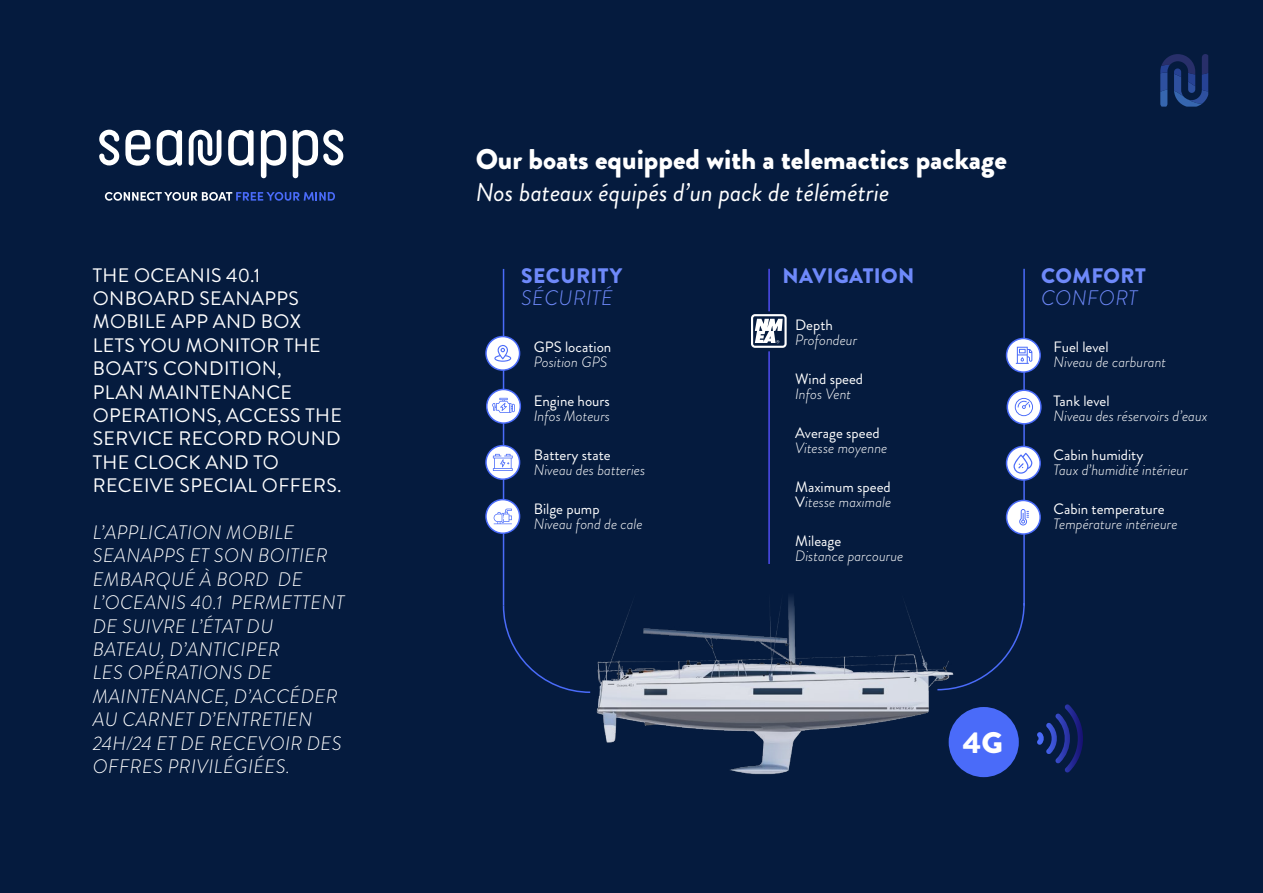
<style>
.page{position:relative;width:1263px;height:893px;background:#051b3e}
.page>*{position:absolute;margin:0;border:0;box-sizing:border-box;transform-origin:0 0}
.t1{font:900 29.7px "Brandon Grotesque";color:#fff}
.t2{font:900 28.5px "Brandon Grotesque";color:#fff}
.t3{font:italic 25.5px "Brandon Grotesque";color:#fff}
.t4{font:900 21px "Brandon Grotesque";letter-spacing:.02em;color:#6e89fa}
.t5{font:italic 300 21px "Brandon Grotesque";letter-spacing:.02em;color:#6e89fa}
.t6{font:italic 300 19.5px/23.4px "Brandon Grotesque";letter-spacing:.02em;color:#fff}
.t7{font:19.5px/23.4px "Brandon Grotesque";letter-spacing:.02em;color:#fff}
.t8{font:italic 300 15px/15px "Brandon Grotesque";color:#fff}
.t9{font:15px "Brandon Grotesque";color:#fff}
.s1{font-weight:400;font-style:normal}
</style>
<div class="page">
<svg style="left:502px;top:604px;width:72px;height:88px"></svg>
<hr style="left:503px;top:269px;width:1px;height:337px;background:#4a6bf9">
<div style="left:486px;top:337px;width:34px;height:33px;background:#fff;border-radius:50%"></div>
<div style="left:485px;top:336px;width:35px;height:35px;border:2px solid #4a6bf9;border-radius:50%"></div>
<div style="left:487px;top:389px;width:33px;height:34px;background:#fff;border-radius:50%"></div>
<div style="left:486px;top:389px;width:35px;height:35px;border:2px solid #4a6bf9;border-radius:50%"></div>
<div style="left:486px;top:446px;width:34px;height:33px;background:#fff;border-radius:50%"></div>
<div style="left:485px;top:445px;width:35px;height:35px;border:2px solid #4a6bf9;border-radius:50%"></div>
<svg style="left:486px;top:500px;width:34px;height:33px"></svg>
<div style="left:485px;top:499px;width:35px;height:35px;border:2px solid #4a6bf9;border-radius:50%"></div>
<svg style="left:492px;top:398px;width:23px;height:15px"></svg>
<svg style="left:493px;top:454px;width:20px;height:17px"></svg>
<svg style="left:494px;top:509px;width:18px;height:15px"></svg>
<svg style="left:494px;top:345px;width:17px;height:17px"></svg>
<hr style="left:1023px;top:269px;width:2px;height:337px;background:#4a6bf9">
<svg style="left:1006px;top:338px;width:34px;height:34px"></svg>
<div style="left:1006px;top:338px;width:35px;height:35px;border:2px solid #4a6bf9;border-radius:50%"></div>
<svg style="left:1016px;top:347px;width:16px;height:17px"></svg>
<svg style="left:1007px;top:390px;width:34px;height:34px"></svg>
<div style="left:1006px;top:389px;width:36px;height:36px;border:2px solid #4a6bf9;border-radius:50%"></div>
<svg style="left:1015px;top:398px;width:18px;height:18px"></svg>
<svg style="left:1006px;top:446px;width:34px;height:34px"></svg>
<div style="left:1006px;top:446px;width:35px;height:35px;border:2px solid #4a6bf9;border-radius:50%"></div>
<svg style="left:1013px;top:453px;width:19px;height:21px"></svg>
<div style="left:1006px;top:500px;width:34px;height:34px;background:#fff;border-radius:50%"></div>
<div style="left:1006px;top:500px;width:35px;height:35px;border:2px solid #4a6bf9;border-radius:50%"></div>
<svg style="left:1019px;top:509px;width:10px;height:16px"></svg>
<div style="left:949px;top:707px;width:70px;height:70px;background:#4a6bf9;border-radius:50%"></div>
<svg style="left:1037px;top:704px;width:46px;height:69px"></svg>
<svg style="left:973px;top:601px;width:52px;height:82px"></svg>
<svg style="left:1160px;top:54px;width:48px;height:53px"></svg>
<svg style="left:125px;top:130px;width:25px;height:36px"></svg>
<svg style="left:157px;top:130px;width:25px;height:36px"></svg>
<svg style="left:228px;top:130px;width:26px;height:36px"></svg>
<svg style="left:261px;top:130px;width:25px;height:48px"></svg>
<svg style="left:99px;top:130px;width:20px;height:35px"></svg>
<svg style="left:293px;top:130px;width:50px;height:48px"></svg>
<svg style="left:189px;top:130px;width:32px;height:36px"></svg>
<svg style="left:105px;top:192px;width:230px;height:9px"></svg>
<img style="left:574px;top:659px;width:399px;height:117px">
<div style="left:570px;top:581px;width:400px;height:78px;background:#051b3e"></div>
<hr style="left:768px;top:269px;width:2px;height:42px;background:#4f4df1">
<svg style="left:751px;top:314px;width:36px;height:34px"></svg>
<hr style="left:768px;top:351px;width:2px;height:213px;background:#4f4df1">
<h3 class="t7" style="left:93px;top:263px;width:251px">THE OCEANIS 40.1<br>ONBOARD SEANAPPS<br>MOBILE APP AND BOX<br>LETS YOU MONITOR THE<br>BOAT’S CONDITION,<br>PLAN MAINTENANCE<br>OPERATIONS, ACCESS THE<br>SERVICE RECORD ROUND<br>THE CLOCK AND TO<br>RECEIVE SPECIAL OFFERS.</h3>
<p class="t6" style="left:93px;top:521px;width:253px">L’APPLICATION MOBILE<br>SEANAPPS ET SON BOITIER<br>EMBARQUÉ À BORD DE<br>L’OCEANIS 40.1 PERMETTENT<br>DE SUIVRE L’ÉTAT DU<br>BATEAU, D’ANTICIPER<br>LES OPÉRATIONS DE<br>MAINTENANCE, D’ACCÉDER<br>AU CARNET D’ENTRETIEN<br>24H/24 ET DE RECEVOIR DES<br>OFFRES PRIVILÉGIÉES.</p>
<h2 class="t2" style="left:476px;top:139px;width:533px">Our boats equipped with a telemactics package</h2>
<h3 class="t3" style="left:476px;top:175px;width:415px">Nos bateaux équipés d’un pack de télémétrie</h3>
<h3 class="t4" style="left:521px;top:260px;width:102px">SECURITY</h3>
<h3 class="t5" style="left:521px;top:283px;width:93px">SÉCURITÉ</h3>
<p class="t9" style="left:534px;top:337px;width:79px">GPS location</p>
<p class="t8" style="left:534px;top:354px;width:75px">Position GPS</p>
<p class="t9" style="left:534px;top:391px;width:78px">Engine hours</p>
<p class="t8" style="left:534px;top:408px;width:78px">Infos Moteurs</p>
<p class="t9" style="left:534px;top:445px;width:78px">Battery state</p>
<p class="t8" style="left:534px;top:462px;width:113px">Niveau des batteries</p>
<p class="t9" style="left:534px;top:499px;width:67px">Bilge pump</p>
<p class="t8" style="left:534px;top:516px;width:110px">Niveau fond de cale</p>
<h3 class="t4" style="left:783px;top:260px;width:133px">NAVIGATION</h3>
<p class="t9" style="left:795px;top:315px;width:39px">Depth</p>
<p class="t8" style="left:795px;top:332px;width:64px">Profondeur</p>
<p class="t9" style="left:795px;top:369px;width:69px">Wind speed</p>
<p class="t8" style="left:795px;top:386px;width:58px">Infos Vent</p>
<p class="t9" style="left:795px;top:423px;width:86px">Average speed</p>
<p class="t8" style="left:795px;top:440px;width:94px">Vitesse moyenne</p>
<p class="t8" style="left:795px;top:479px;width:98px"><span class="s1">Maximum speed<br>V</span>itesse maximale</p>
<p class="t9" style="left:795px;top:531px;width:48px">Mileage</p>
<p class="t8" style="left:795px;top:548px;width:110px">Distance parcourue</p>
<h3 class="t4" style="left:1041px;top:260px;width:106px">COMFORT</h3>
<h3 class="t5" style="left:1041px;top:283px;width:98px">CONFORT</h3>
<p class="t9" style="left:1054px;top:337px;width:56px">Fuel level</p>
<p class="t8" style="left:1054px;top:354px;width:114px">Niveau de carburant</p>
<p class="t9" style="left:1054px;top:391px;width:58px">Tank level</p>
<p class="t8" style="left:1054px;top:408px;width:155px">Niveau des réservoirs d’eaux</p>
<p class="t9" style="left:1054px;top:445px;width:91px">Cabin humidity</p>
<p class="t8" style="left:1054px;top:462px;width:136px">Taux d’humidité intérieur</p>
<p class="t9" style="left:1054px;top:499px;width:112px">Cabin temperature</p>
<p class="t8" style="left:1054px;top:516px;width:125px">Température intérieure</p>
<h1 class="t1" style="left:963px;top:722px;width:42px">4G</h1>
</div>
